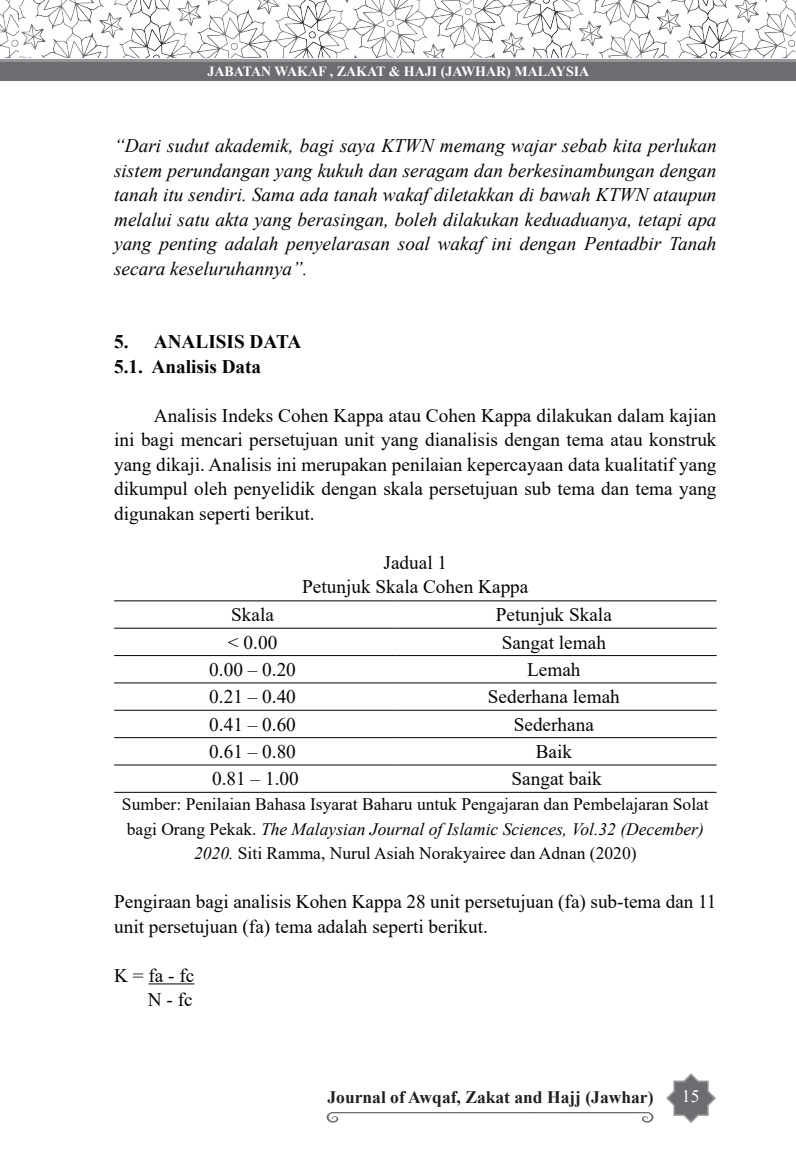
<style>
.page{position:relative;width:796px;height:1174px;background:#fff}
.page>*{position:absolute;margin:0;border:0;box-sizing:border-box;transform-origin:0 0}
.t1{font:19.25px/24.5px "Times New Roman";color:#040503;text-align:justify}
.t2{font:italic 19.25px/24.5px "Times New Roman";color:#040503;text-align:justify}
.t3{font:700 19.25px/24.5px "Times New Roman";color:#040503}
.t4{font:17.5px/24.5px "Times New Roman";color:#040503;text-align:center}
.t5{font:700 17.5px "Times New Roman";color:#231f20}
.t6{font:17.5px "Times New Roman";color:#fff}
.t7{font:700 14px "Times New Roman";color:#fff}
.s1{font-style:italic}
</style>
<div class="page">
<img style="left:0;top:0;width:796px;height:1123px">
<hr style="left:148px;top:983px;width:46px;height:1px;background:#040503">
<hr style="left:114px;top:600px;width:283px;height:1px;background:#040503">
<hr style="left:397px;top:600px;width:319px;height:1px;background:#040503">
<hr style="left:114px;top:628px;width:283px;height:1px;background:#040503">
<hr style="left:397px;top:628px;width:319px;height:1px;background:#040503">
<hr style="left:114px;top:655px;width:283px;height:1px;background:#040503">
<hr style="left:397px;top:655px;width:319px;height:1px;background:#040503">
<hr style="left:114px;top:682px;width:283px;height:1px;background:#040503">
<hr style="left:397px;top:682px;width:319px;height:1px;background:#040503">
<hr style="left:114px;top:710px;width:283px;height:1px;background:#040503">
<hr style="left:397px;top:710px;width:319px;height:1px;background:#040503">
<hr style="left:114px;top:737px;width:283px;height:1px;background:#040503">
<hr style="left:397px;top:737px;width:319px;height:1px;background:#040503">
<hr style="left:114px;top:764px;width:283px;height:1px;background:#040503">
<hr style="left:397px;top:764px;width:319px;height:1px;background:#040503">
<hr style="left:114px;top:792px;width:283px;height:1px;background:#040503">
<hr style="left:397px;top:792px;width:319px;height:1px;background:#040503">
<p class="t7" style="left:207px;top:61px;width:383px">JABATAN WAKAF , ZAKAT &amp; HAJI (JAWHAR) MALAYSIA</p>
<p class="t2" style="left:114px;top:133px;width:604px">“Dari sudut akademik, bagi saya KTWN memang wajar sebab kita perlukan sistem perundangan yang kukuh dan seragam dan berkesinambungan dengan tanah itu sendiri. Sama ada tanah wakaf diletakkan di bawah KTWN ataupun melalui satu akta yang berasingan, boleh dilakukan keduaduanya, tetapi apa yang penting adalah penyelarasan soal wakaf ini dengan Pentadbir Tanah secara keseluruhannya”.</p>
<p class="t3" style="left:114px;top:329px;width:189px">5. ANALISIS DATA<br>5.1. Analisis Data</p>
<p class="t1" style="left:114px;top:403px;width:604px;text-indent:40px">Analisis Indeks Cohen Kappa atau Cohen Kappa dilakukan dalam kajian ini bagi mencari persetujuan unit yang dianalisis dengan tema atau konstruk yang dikaji. Analisis ini merupakan penilaian kepercayaan data kualitatif yang dikumpul oleh penyelidik dengan skala persetujuan sub tema dan tema yang digunakan seperti berikut.</p>
<p class="t1" style="left:302px;top:550px;width:228px;text-align:center">Jadual 1<br>Petunjuk Skala Cohen Kappa</p>
<p class="t1" style="left:231px;top:602px;width:44px">Skala</p>
<p class="t1" style="left:496px;top:602px;width:118px">Petunjuk Skala</p>
<p class="t1" style="left:228px;top:629px;width:51px">&lt; 0.00</p>
<p class="t1" style="left:502px;top:629px;width:106px">Sangat lemah</p>
<p class="t1" style="left:209px;top:656px;width:88px">0.00 – 0.20</p>
<p class="t1" style="left:527px;top:656px;width:55px">Lemah</p>
<p class="t1" style="left:209px;top:684px;width:88px">0.21 – 0.40</p>
<p class="t1" style="left:488px;top:684px;width:134px">Sederhana lemah</p>
<p class="t1" style="left:209px;top:711px;width:88px">0.41 – 0.60</p>
<p class="t1" style="left:514px;top:711px;width:82px">Sederhana</p>
<p class="t1" style="left:209px;top:739px;width:88px">0.61 – 0.80</p>
<p class="t1" style="left:535px;top:739px;width:38px">Baik</p>
<p class="t1" style="left:212px;top:766px;width:88px">0.81 – 1.00</p>
<p class="t1" style="left:511px;top:766px;width:92px">Sangat baik</p>
<p class="t4" style="left:122px;top:791px;width:588px">Sumber: Penilaian Bahasa Isyarat Baharu untuk Pengajaran dan Pembelajaran Solat bagi Orang Pekak. <span class="s1">The Malaysian Journal of Islamic Sciences, Vol.32 (December)<br>2020.</span> Siti Ramma, Nurul Asiah Norakyairee dan Adnan (2020)</p>
<p class="t1" style="left:114px;top:889px;width:604px">Pengiraan bagi analisis Kohen Kappa 28 unit persetujuan (fa) sub-tema dan 11 unit persetujuan (fa) tema adalah seperti berikut.</p>
<p class="t1" style="left:114px;top:962px;width:82px;text-align:right">K = fa - fc<br>N - fc</p>
<p class="t5" style="left:327px;top:1084px;width:327px">Journal of Awqaf, Zakat and Hajj (Jawhar)</p>
<p class="t6" style="left:682px;top:1084px;width:19px">15</p>
</div>
